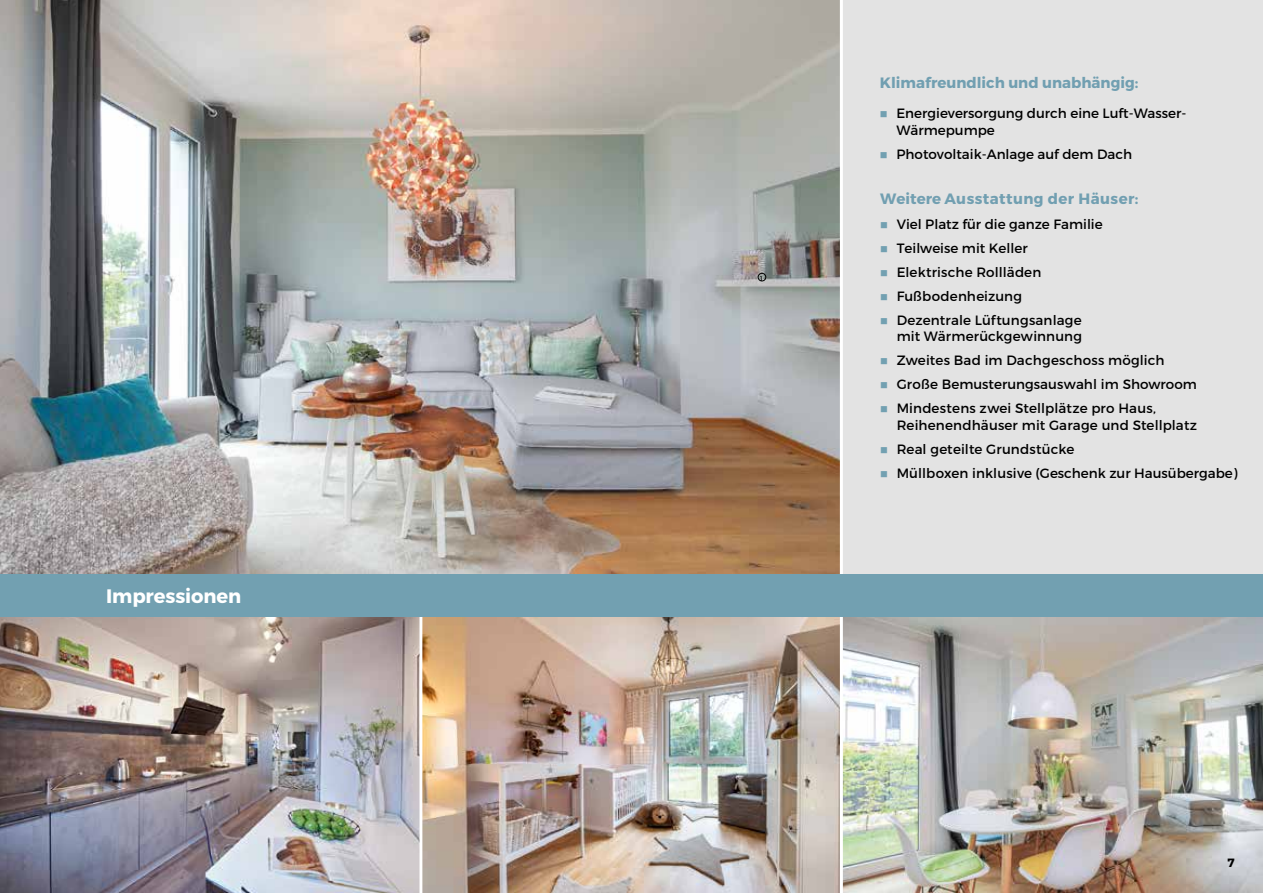
<style>
.page{position:relative;width:1263px;height:893px;background:#fff}
.page>*{position:absolute;margin:0;border:0;box-sizing:border-box;transform-origin:0 0}
.t1{font:700 19.5px "Montserrat";letter-spacing:-.01em;color:#fff}
.t2{font:700 15px "Montserrat";color:#719fb1}
.t3{font:700 15px "Montserrat";letter-spacing:.025em;color:#719fb1}
.t4{font:13.5px/16.6px "Montserrat";color:#000}
.t5{font:13.5px "Montserrat";letter-spacing:.02em;color:#000}
.t6{font:700 12px "Montserrat";color:#000}
.t7{font:6.75px "Montserrat";color:#000}
.s1{color:#72a0b1}
</style>
<div class="page">
<img style="left:1px;top:617px;width:418px;height:276px">
<img style="left:422px;top:617px;width:841px;height:276px">
<hr style="left:840px;top:607px;width:3px;height:286px;background:#fff">
<div style="left:823px;top:0;width:440px;height:579px;background:#e3e3e3"></div>
<img style="left:1px;top:0;width:839px;height:574px">
<hr style="left:840px;top:0;width:3px;height:583px;background:#fff">
<div style="left:0;top:574px;width:1263px;height:43px;background:#72a0b1"></div>
<div style="left:758px;top:273px;width:8px;height:8px;border:1px solid #000;border-radius:50%"></div>
<img style="left:0;top:0;width:1px;height:893px">
<h1 class="t1" style="left:106px;top:583px;width:136px">Impressionen</h1>
<p class="t7" style="left:760px;top:274px;width:4px">1</p>
<p class="t2" style="left:880px;top:74px;width:260px">Klimafreundlich und unabhängig:</p>
<p class="t4" style="left:896px;top:105px;width:292px;text-indent:-16px"><span class="s1">■</span> Energieversorgung durch eine Luft-Wasser-<br>Wärmepumpe</p>
<p class="t4" style="left:880px;top:146px;width:254px"><span class="s1">■</span> Photovoltaik-Anlage auf dem Dach</p>
<p class="t3" style="left:880px;top:189px;width:260px">Weitere Ausstattung der Häuser:</p>
<p class="t4" style="left:880px;top:216px;width:224px"><span class="s1">■</span> Viel Platz für die ganze Familie</p>
<p class="t4" style="left:880px;top:240px;width:149px"><span class="s1">■</span> Teilweise mit Keller</p>
<p class="t4" style="left:880px;top:264px;width:163px"><span class="s1">■</span> Elektrische Rollläden</p>
<p class="t4" style="left:880px;top:288px;width:143px"><span class="s1">■</span> Fußbodenheizung</p>
<p class="t4" style="left:880px;top:312px;width:203px;text-align:right"><span class="s1">■</span> Dezentrale Lüftungsanlage mit Wärmerückgewinnung</p>
<p class="t5" style="left:880px;top:352px;width:286px"><span class="s1">■</span> Zweites Bad im Dachgeschoss möglich</p>
<p class="t4" style="left:880px;top:376px;width:318px"><span class="s1">■</span> Große Bemusterungsauswahl im Showroom</p>
<p class="t4" style="left:897px;top:400px;width:302px;text-indent:-16px"><span class="s1">■</span> Mindestens zwei Stellplätze pro Haus,<br>Reihenendhäuser mit Garage und Stellplatz</p>
<p class="t4" style="left:880px;top:441px;width:196px"><span class="s1">■</span> Real geteilte Grundstücke</p>
<p class="t4" style="left:880px;top:465px;width:359px"><span class="s1">■</span> Müllboxen inklusive (Geschenk zur Hausübergabe)</p>
<p class="t6" style="left:1227px;top:855px;width:9px">7</p>
</div>
